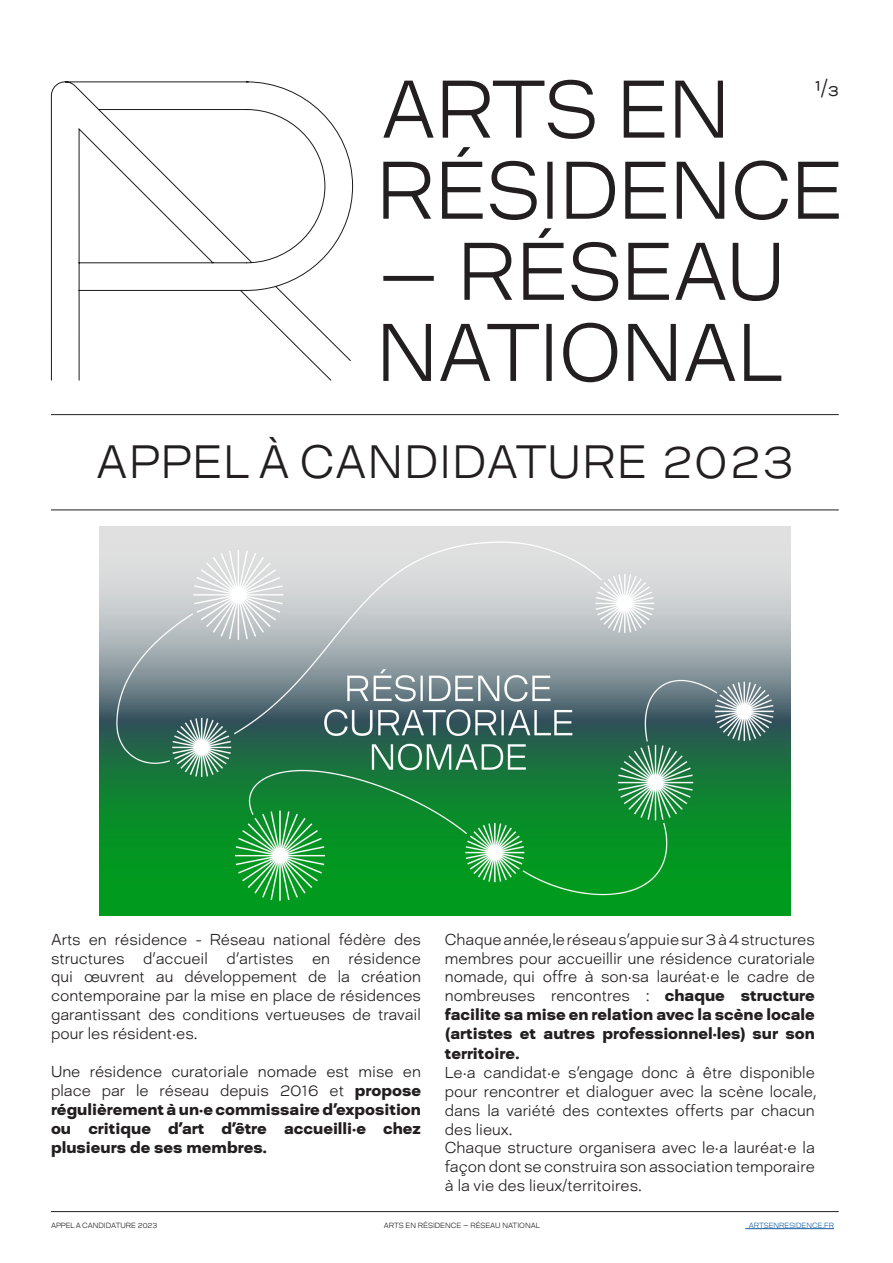
<style>
.page{position:relative;width:893px;height:1263px;background:#fff}
.page>*{position:absolute;margin:0;border:0;box-sizing:border-box;transform-origin:0 0}
.CHAPEAU{font:200 46.5px "David";color:#231f20}
.t1{font:200 22.5px "David";color:#231f20}
.Style_de_paragraphe{font:200 15.75px/18.9px "David";color:#231f20;text-align:justify}
.Style_de_paragraphe-2{font:800 15.75px/18.9px "David";color:#231f20;text-align:justify}
.t2{font:200 7.5px "David";color:#231f20}
.t3{font:200 7.5px "David";color:#175d9e}
.s1{font-weight:200}
.s2{font-weight:800}
</style>
<div class="page">
<hr style="left:51px;top:1211px;width:788px;height:1px;background:#231f20">
<hr style="left:745px;top:1228px;width:89px;height:1px;background:#175d9e">
<hr style="left:51px;top:414px;width:788px;height:1px;background:#231f20">
<svg style="left:51px;top:81px;width:302px;height:300px"></svg>
<svg style="left:383px;top:323px;width:398px;height:59px"></svg>
<svg style="left:383px;top:228px;width:396px;height:73px"></svg>
<svg style="left:383px;top:147px;width:456px;height:73px"></svg>
<svg style="left:383px;top:80px;width:340px;height:59px"></svg>
<hr style="left:51px;top:509px;width:788px;height:1px;background:#231f20">
<img style="left:99px;top:526px;width:692px;height:389px">
<h2 class="t1" style="left:815px;top:71px;width:25px">1/3</h2>
<p class="CHAPEAU" style="left:96px;top:428px;width:32px">APPEL</p>
<p class="CHAPEAU" style="left:259px;top:428px;width:73px">À CANDIDATURE</p>
<p class="CHAPEAU" style="left:661px;top:428px;width:134px">2023</p>
<p class="Style_de_paragraphe" style="left:51px;top:929px;width:372px">Arts en résidence - Réseau national fédère des structures d’accueil d’artistes en résidence qui œuvrent au développement de la création contemporaine par la mise en place de résidences garantissant des conditions vertueuses de travail pour les résident·es.</p>
<p class="Style_de_paragraphe-2" style="left:51px;top:1061px;width:372px"><span class="s1">Une résidence curatoriale nomade est mise en place par le réseau depuis 2016 et</span> propose régulièrement à un·e commissaire d'exposition ou critique d'art d'être accueilli·e chez plusieurs de ses membres.</p>
<p class="Style_de_paragraphe" style="left:445px;top:929px;width:372px">Chaque année,le réseau s’appuie sur 3 à 4 structures membres pour accueillir une résidence curatoriale nomade, qui offre à son·sa lauréat·e le cadre de nombreuses rencontres : <span class="s2">chaque structure facilite sa mise en relation avec la scène locale (artistes et autres professionnel·les) sur son territoire.</span></p>
<p class="Style_de_paragraphe" style="left:445px;top:1062px;width:373px">Le·a candidat·e s'engage donc à être disponible pour rencontrer et dialoguer avec la scène locale, dans la variété des contextes offerts par chacun des lieux.</p>
<p class="Style_de_paragraphe" style="left:445px;top:1138px;width:372px">Chaque structure organisera avec le·a lauréat·e la façon dont se construira son association temporaire à la vie des lieux/territoires.</p>
<p class="t2" style="left:51px;top:1220px;width:108px">appel a candidature 2023</p>
<p class="t2" style="left:384px;top:1220px;width:6px">ART</p>
<p class="t2" style="left:399px;top:1220px;width:40px">S EN RÉSIDENCE</p>
<p class="t2" style="left:463px;top:1220px;width:29px">— RÉSEAU</p>
<p class="t2" style="left:502px;top:1220px;width:5px">NATI</p>
<p class="t2" style="left:519px;top:1220px;width:12px">ONAL</p>
<p class="t3" style="left:749px;top:1220px;width:6px">ART</p>
<p class="t3" style="left:764px;top:1220px;width:11px">SENRE</p>
<p class="t3" style="left:789px;top:1220px;width:11px">SIDENCE</p>
<p class="t3" style="left:822px;top:1220px;width:12px">.FR</p>
</div>
